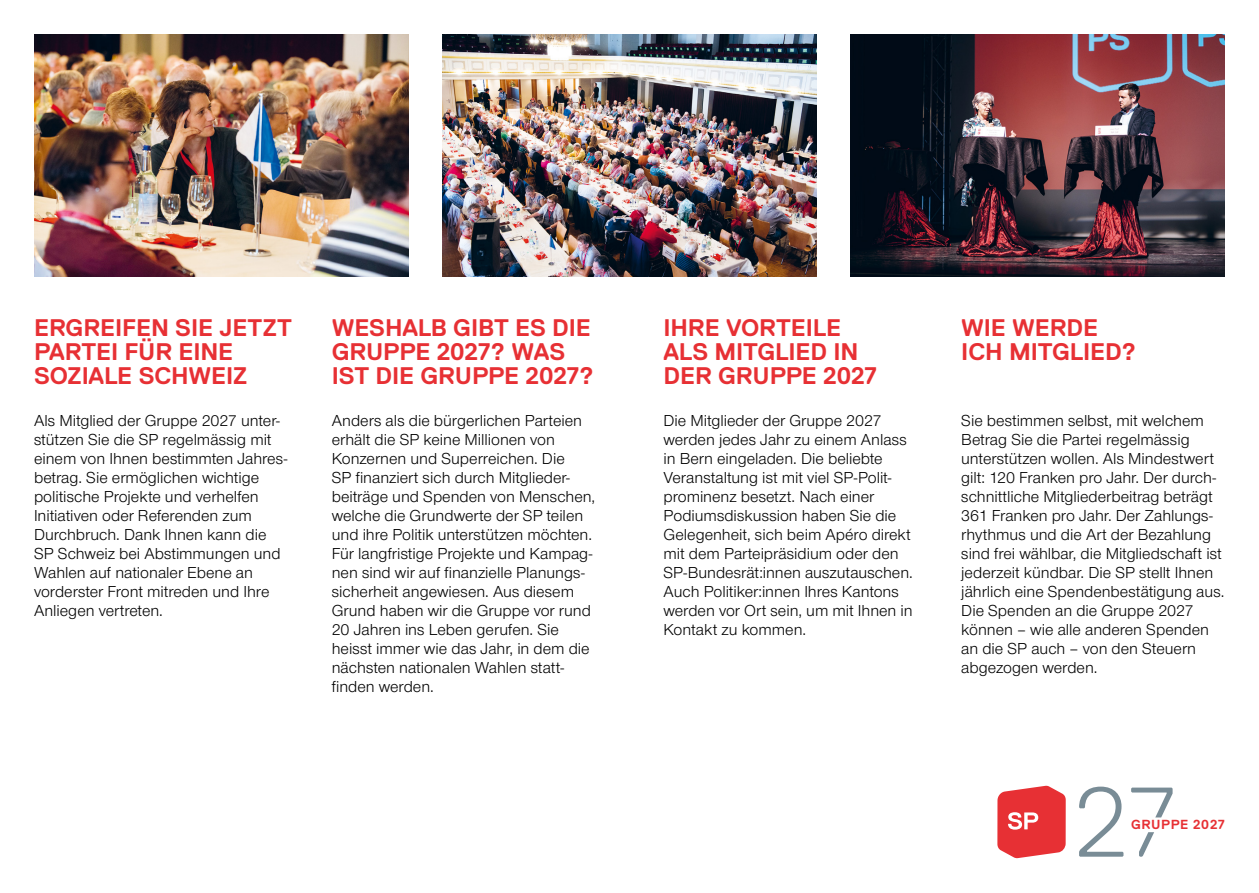
<style>
.page{position:relative;width:1259px;height:893px;background:#fff}
.page>*{position:absolute;margin:0;border:0;box-sizing:border-box;transform-origin:0 0}
.t1{font:700 24px/24px "Replica";letter-spacing:-.005em;color:#e73034}
.t2{font:16.5px/18.9px "Nimbus San Nov";color:#000}
.t3{font:700 13.2px "Replica";letter-spacing:.045em;color:#e73034}
</style>
<div class="page">
<img style="left:34px;top:34px;width:374px;height:242px">
<img style="left:442px;top:34px;width:374px;height:242px">
<img style="left:850px;top:34px;width:375px;height:242px">
<svg style="left:997px;top:786px;width:68px;height:72px;background:#ea5054"></svg>
<svg style="left:1079px;top:787px;width:44px;height:70px"></svg>
<svg style="left:1131px;top:788px;width:41px;height:69px"></svg>
<h1 class="t1" style="left:34px;top:315px;width:259px">ERGREIFEN SIE JETZT<br>PARTEI FÜR EINE<br>SOZIALE SCHWEIZ</h1>
<p class="t2" style="left:34px;top:411px;width:255px">Als Mitglied der Gruppe 2027 unter&shy;stützen Sie die SP regelmässig mit einem von Ihnen bestimmten Jahres&shy;betrag. Sie ermöglichen wichtige politische Projekte und verhelfen<br>Initiativen oder Referenden zum<br>Durchbruch. Dank Ihnen kann die<br>SP Schweiz bei Abstimmungen und<br>Wahlen auf nationaler Ebene an vorderster Front mitreden und Ihre<br>Anliegen vertreten.</p>
<h1 class="t1" style="left:332px;top:315px;width:264px">WESHALB GIBT ES DIE<br>GRUPPE 2027? WAS<br>IST DIE GRUPPE 2027?</h1>
<p class="t2" style="left:332px;top:411px;width:265px">Anders als die bürgerlichen Parteien erhält die SP keine Millionen von Konzernen und Superreichen. Die<br>SP finanziert sich durch Mitglieder&shy;beiträge und Spenden von Menschen, welche die Grundwerte der SP teilen und ihre Politik unterstützen möchten.<br>Für langfristige Projekte und Kampag&shy;nen sind wir auf finanzielle Planungs&shy;sicherheit angewiesen. Aus diesem Grund haben wir die Gruppe vor rund 20 Jahren ins Leben gerufen. Sie heisst immer wie das Jahr, in dem die nächsten nationalen Wahlen statt&shy;finden werden.</p>
<h1 class="t1" style="left:663px;top:315px;width:215px">IHRE VORTEILE<br>ALS MITGLIED IN<br>DER GRUPPE 2027</h1>
<p class="t2" style="left:663px;top:411px;width:251px">Die Mitglieder der Gruppe 2027 werden jedes Jahr zu einem Anlass in Bern eingeladen. Die beliebte<br>Veranstaltung ist mit viel SP-Polit&shy;prominenz besetzt. Nach einer<br>Podiumsdiskussion haben Sie die<br>Gelegenheit, sich beim Apéro direkt mit dem Parteipräsidium oder den<br>SP-Bundesrät:innen auszutauschen.<br>Auch Politiker:innen Ihres Kantons werden vor Ort sein, um mit Ihnen in<br>Kontakt zu kommen.</p>
<h1 class="t1" style="left:961px;top:315px;width:177px">WIE WERDE<br>ICH MITGLIED?</h1>
<p class="t2" style="left:961px;top:411px;width:265px">Sie bestimmen selbst, mit welchem Betrag Sie die Partei regelmässig unterstützen wollen. Als Mindestwert gilt: 120 Franken pro Jahr. Der durch&shy;schnittliche Mitgliederbeitrag beträgt 361 Franken pro Jahr. Der Zahlungs&shy;rhythmus und die Art der Bezahlung sind frei wählbar, die Mitgliedschaft ist jederzeit kündbar. Die SP stellt Ihnen jährlich eine Spendenbestätigung aus.<br>Die Spenden an die Gruppe 2027 können – wie alle anderen Spenden an die SP auch – von den Steuern abgezogen werden.</p>
<p class="t3" style="left:1131px;top:817px;width:95px">GRUPPE 2027</p>
</div>
